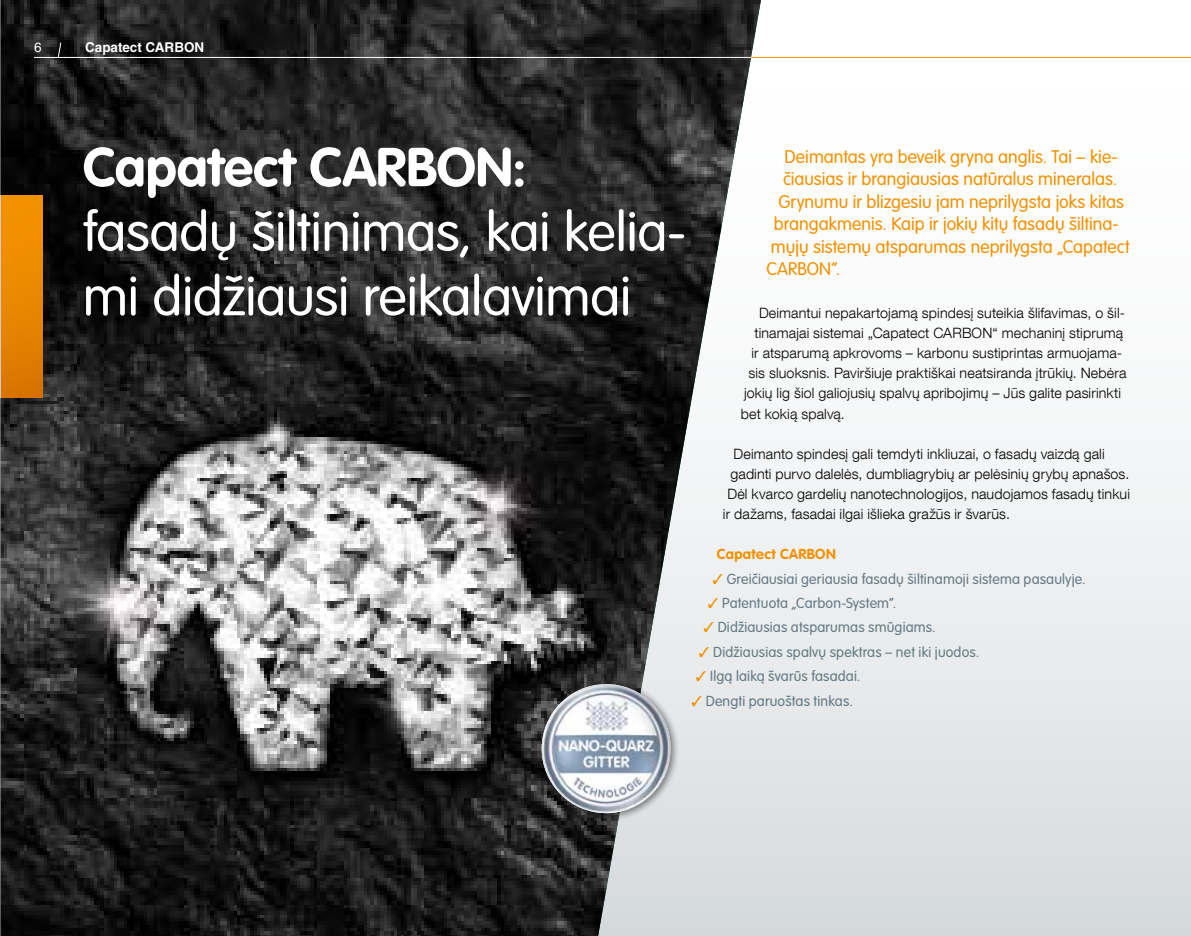
<style>
.page{position:relative;width:1191px;height:936px;background:#fff}
.page>*{position:absolute;margin:0;border:0;box-sizing:border-box;transform-origin:0 0}
.t1{font:300 54px/64.5px "VAG Rounded LTCYR";letter-spacing:-.005em;color:#fff}
.t2{font:700 54px "VAG Rounded LTCYR";color:#fff}
.t3{font:300 18px "VAG Rounded LTCYR";letter-spacing:.005em;color:#f39100}
.t4{font:300 14.25px "Helvetica Neue LT Com";letter-spacing:.01em;color:#000}
.t5{font:300 14.25px "VAG Rounded LTCYR";letter-spacing:.01em;color:#637984}
.t6{font:700 14.25px "VAG Rounded LTCYR";letter-spacing:.025em;color:#f39100}
.t7{font:700 13.5px "Helvetica LT Std";color:#fff}
.t8{font:13.5px "Helvetica LT Std";color:#fff}
.s1{color:#f39100}
</style>
<div class="page">
<div style="left:0;top:0;width:1191px;height:935px;background:linear-gradient(to bottom,#fff,#dbdee1)"></div>
<img style="left:1px;top:0;width:760px;height:935px">
<div style="left:0;top:196px;width:43px;height:202px;background:linear-gradient(to bottom,#f79600,#db7600)"></div>
<svg style="left:57px;top:42px;width:5px;height:15px"></svg>
<hr style="left:34px;top:57px;width:717px;height:1px;background:#fff">
<hr style="left:751px;top:57px;width:440px;height:1px;background:#f39100">
<div style="left:536px;top:679px;width:144px;height:143px;background:#000;opacity:.5"></div>
<img style="left:542px;top:684px;width:128px;height:129px;border-radius:64px">
<hr style="left:0;top:0;width:1px;height:935px;background:#b1b2b3">
<p class="t8" style="left:34px;top:40px;width:9px">6</p>
<p class="t7" style="left:85px;top:39px;width:121px">Capatect CARBON</p>
<h1 class="t2" style="left:83px;top:133px;width:445px">Capatect CARBON :</h1>
<h1 class="t1" style="left:83px;top:201px;width:604px">fasadų šiltinimas, kai kelia&shy;mi didžiausi reikalavimai</h1>
<p class="t3" style="left:784px;top:146px;width:335px">Deimantas yra beveik gryna anglis. Tai – kie-</p>
<p class="t3" style="left:783px;top:168px;width:336px">čiausias ir brangiausias natūralus mineralas.</p>
<p class="t3" style="left:778px;top:191px;width:347px">Grynumu ir blizgesiu jam neprilygsta joks kitas</p>
<p class="t3" style="left:774px;top:213px;width:346px">brangakmenis. Kaip ir jokių kitų fasadų šiltina-</p>
<p class="t3" style="left:771px;top:236px;width:360px">mųjų sistemų atsparumas neprilygsta „Capatect</p>
<p class="t3" style="left:766px;top:258px;width:75px">CARBON“.</p>
<p class="t4" style="left:759px;top:304px;width:367px">Deimantui nepakartojamą spindesį suteikia šlifavimas, o šil-</p>
<p class="t4" style="left:754px;top:324px;width:370px">tinamajai sistemai „Capatect CARBON“ mechaninį stiprumą</p>
<p class="t4" style="left:751px;top:344px;width:372px">ir atsparumą apkrovoms – karbonu sustiprintas armuojama-</p>
<p class="t4" style="left:748px;top:364px;width:379px">sis sluoksnis. Paviršiuje praktiškai neatsiranda įtrūkių. Nebėra</p>
<p class="t4" style="left:744px;top:384px;width:378px">jokių lig šiol galiojusių spalvų apribojimų – Jūs galite pasirinkti</p>
<p class="t4" style="left:741px;top:405px;width:105px">bet kokią spalvą.</p>
<p class="t4" style="left:733px;top:445px;width:373px">Deimanto spindesį gali temdyti inkliuzai, o fasadų vaizdą gali</p>
<p class="t4" style="left:730px;top:465px;width:400px">gadinti purvo dalelės, dumbliagrybių ar pelėsinių grybų apnašos.</p>
<p class="t4" style="left:727px;top:485px;width:404px">Dėl kvarco gardelių nanotechnologijos, naudojamos fasadų tinkui</p>
<p class="t4" style="left:723px;top:505px;width:288px">ir dažams, fasadai ilgai išlieka gražūs ir švarūs.</p>
<p class="t6" style="left:717px;top:545px;width:110px">Capatect CARBON</p>
<p class="t5" style="left:712px;top:570px;width:375px"><span class="s1">✓</span> Greičiausiai geriausia fasadų šiltinamoji sistema pasaulyje.</p>
<p class="t5" style="left:708px;top:594px;width:190px"><span class="s1">✓</span> Patentuota „Carbon-System“.</p>
<p class="t5" style="left:703px;top:619px;width:234px"><span class="s1">✓</span> Didžiausias atsparumas smūgiams.</p>
<p class="t5" style="left:699px;top:643px;width:282px"><span class="s1">✓</span> Didžiausias spalvų spektras – net iki juodos.</p>
<p class="t5" style="left:696px;top:667px;width:166px"><span class="s1">✓</span> Ilgą laiką švarūs fasadai.</p>
<p class="t5" style="left:691px;top:692px;width:163px"><span class="s1">✓</span> Dengti paruoštas tinkas.</p>
</div>
